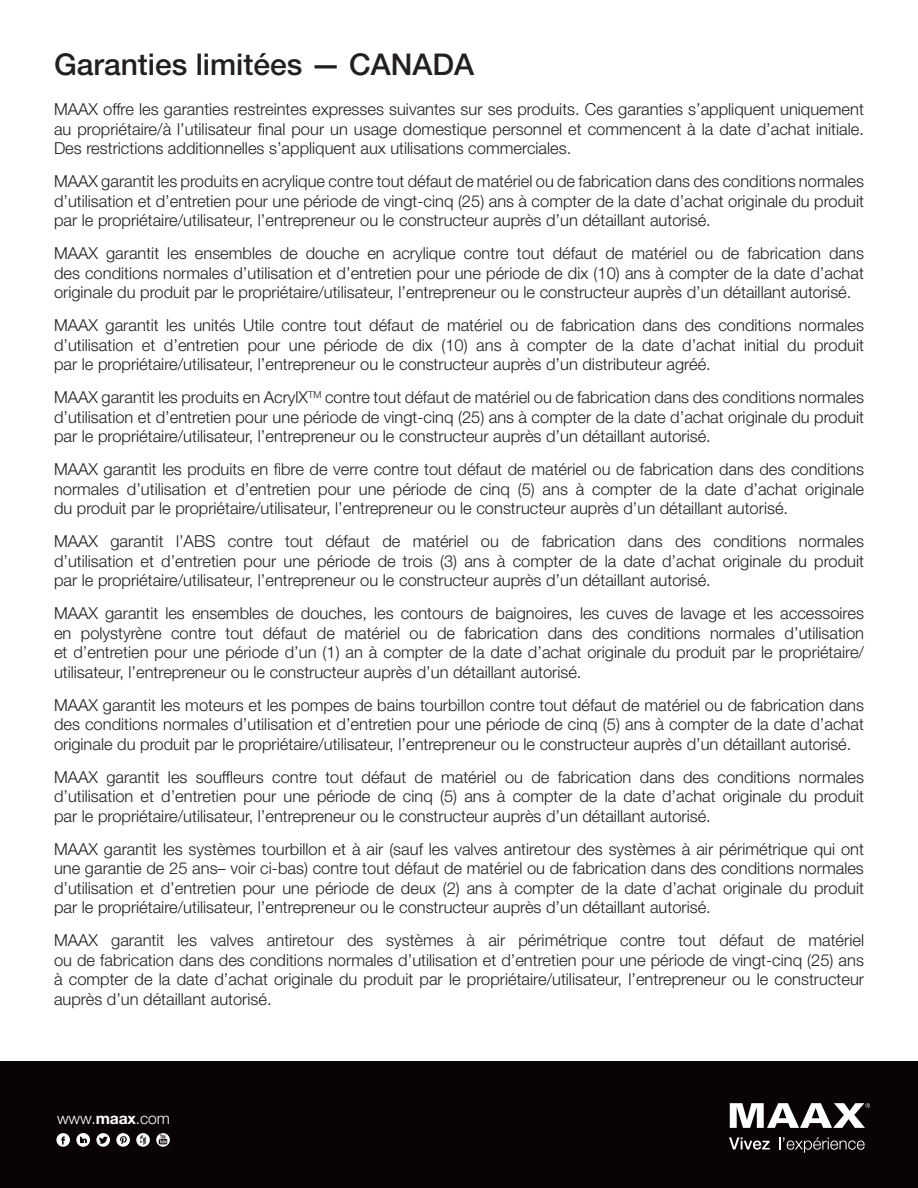
<style>
.page{position:relative;width:918px;height:1188px;background:#fff}
.page>*{position:absolute;margin:0;border:0;box-sizing:border-box;transform-origin:0 0}
.t1{font:500 30px "Helvetica Neue LT Std";color:#231f20}
.t2{font:300 16.5px/19.5px "Helvetica Neue LT Std";color:#231f20;text-align:justify}
.t3{font:300 15.75px "Helvetica Neue LT Std";letter-spacing:-.01em;color:#fff}
.s1{font-weight:700}
</style>
<div class="page">
<div style="left:0;top:1062px;width:918px;height:126px;background:#090305"></div>
<svg style="left:116px;top:1133px;width:14px;height:14px"></svg>
<svg style="left:120px;top:1136px;width:7px;height:8px"></svg>
<div style="left:56px;top:1133px;width:14px;height:14px;background:#fff;border-radius:50%"></div>
<svg style="left:61px;top:1136px;width:4px;height:9px"></svg>
<svg style="left:76px;top:1133px;width:14px;height:14px"></svg>
<svg style="left:156px;top:1133px;width:14px;height:14px"></svg>
<svg style="left:159px;top:1134px;width:8px;height:10px"></svg>
<svg style="left:96px;top:1133px;width:14px;height:14px"></svg>
<svg style="left:99px;top:1136px;width:9px;height:8px"></svg>
<svg style="left:136px;top:1133px;width:14px;height:14px"></svg>
<svg style="left:140px;top:1135px;width:6px;height:10px"></svg>
<svg style="left:729px;top:1137px;width:41px;height:13px"></svg>
<svg style="left:779px;top:1137px;width:86px;height:16px"></svg>
<svg style="left:730px;top:1103px;width:140px;height:25px"></svg>
<h1 class="t1" style="left:54px;top:47px;width:422px">Garanties limitées — CANADA</h1>
<p class="t2" style="left:54px;top:99px;width:811px">MAAX offre les garanties restreintes expresses suivantes sur ses produits. Ces garanties s’appliquent uniquement au propriétaire/à l’utilisateur final pour un usage domestique personnel et commencent à la date d’achat initiale.<br>Des restrictions additionnelles s’appliquent aux utilisations commerciales.</p>
<p class="t2" style="left:54px;top:171px;width:812px">MAAX garantit les produits en acrylique contre tout défaut de matériel ou de fabrication dans des conditions normales d’utilisation et d’entretien pour une période de vingt-cinq (25) ans à compter de la date d’achat originale du produit par le propriétaire/utilisateur, l’entrepreneur ou le constructeur auprès d’un détaillant autorisé.</p>
<p class="t2" style="left:54px;top:243px;width:812px">MAAX garantit les ensembles de douche en acrylique contre tout défaut de matériel ou de fabrication dans des conditions normales d’utilisation et d’entretien pour une période de dix (10) ans à compter de la date d’achat originale du produit par le propriétaire/utilisateur, l’entrepreneur ou le constructeur auprès d’un détaillant autorisé.</p>
<p class="t2" style="left:54px;top:315px;width:812px">MAAX garantit les unités Utile contre tout défaut de matériel ou de fabrication dans des conditions normales d’utilisation et d’entretien pour une période de dix (10) ans à compter de la date d’achat initial du produit par le propriétaire/utilisateur, l’entrepreneur ou le constructeur auprès d’un distributeur agréé.</p>
<p class="t2" style="left:54px;top:387px;width:812px">MAAX garantit les produits en AcrylX<sup>TM</sup> contre tout défaut de matériel ou de fabrication dans des conditions normales d’utilisation et d’entretien pour une période de vingt-cinq (25) ans à compter de la date d’achat originale du produit par le propriétaire/utilisateur, l’entrepreneur ou le constructeur auprès d’un détaillant autorisé.</p>
<p class="t2" style="left:54px;top:459px;width:812px">MAAX garantit les produits en fibre de verre contre tout défaut de matériel ou de fabrication dans des conditions normales d’utilisation et d’entretien pour une période de cinq (5) ans à compter de la date d’achat originale du produit par le propriétaire/utilisateur, l’entrepreneur ou le constructeur auprès d’un détaillant autorisé.</p>
<p class="t2" style="left:54px;top:531px;width:812px">MAAX garantit l’ABS contre tout défaut de matériel ou de fabrication dans des conditions normales d’utilisation et d’entretien pour une période de trois (3) ans à compter de la date d’achat originale du produit par le propriétaire/utilisateur, l’entrepreneur ou le constructeur auprès d’un détaillant autorisé.</p>
<p class="t2" style="left:54px;top:603px;width:812px">MAAX garantit les ensembles de douches, les contours de baignoires, les cuves de lavage et les accessoires en polystyrène contre tout défaut de matériel ou de fabrication dans des conditions normales d’utilisation et d’entretien pour une période d’un (1) an à compter de la date d’achat originale du produit par le propriétaire/ utilisateur, l’entrepreneur ou le constructeur auprès d’un détaillant autorisé.</p>
<p class="t2" style="left:54px;top:695px;width:812px">MAAX garantit les moteurs et les pompes de bains tourbillon contre tout défaut de matériel ou de fabrication dans des conditions normales d’utilisation et d’entretien pour une période de cinq (5) ans à compter de la date d’achat originale du produit par le propriétaire/utilisateur, l’entrepreneur ou le constructeur auprès d’un détaillant autorisé.</p>
<p class="t2" style="left:54px;top:767px;width:812px">MAAX garantit les souffleurs contre tout défaut de matériel ou de fabrication dans des conditions normales d’utilisation et d’entretien pour une période de cinq (5) ans à compter de la date d’achat originale du produit par le propriétaire/utilisateur, l’entrepreneur ou le constructeur auprès d’un détaillant autorisé.</p>
<p class="t2" style="left:54px;top:839px;width:812px">MAAX garantit les systèmes tourbillon et à air (sauf les valves antiretour des systèmes à air périmétrique qui ont une garantie de 25 ans– voir ci-bas) contre tout défaut de matériel ou de fabrication dans des conditions normales d’utilisation et d’entretien pour une période de deux (2) ans à compter de la date d’achat originale du produit par le propriétaire/utilisateur, l’entrepreneur ou le constructeur auprès d’un détaillant autorisé.</p>
<p class="t2" style="left:54px;top:930px;width:812px">MAAX garantit les valves antiretour des systèmes à air périmétrique contre tout défaut de matériel ou de fabrication dans des conditions normales d’utilisation et d’entretien pour une période de vingt-cinq (25) ans à compter de la date d’achat originale du produit par le propriétaire/utilisateur, l’entrepreneur ou le constructeur auprès d’un détaillant autorisé.</p>
<p class="t3" style="left:57px;top:1109px;width:114px">www.<span class="s1">maax</span>.com</p>
</div>
